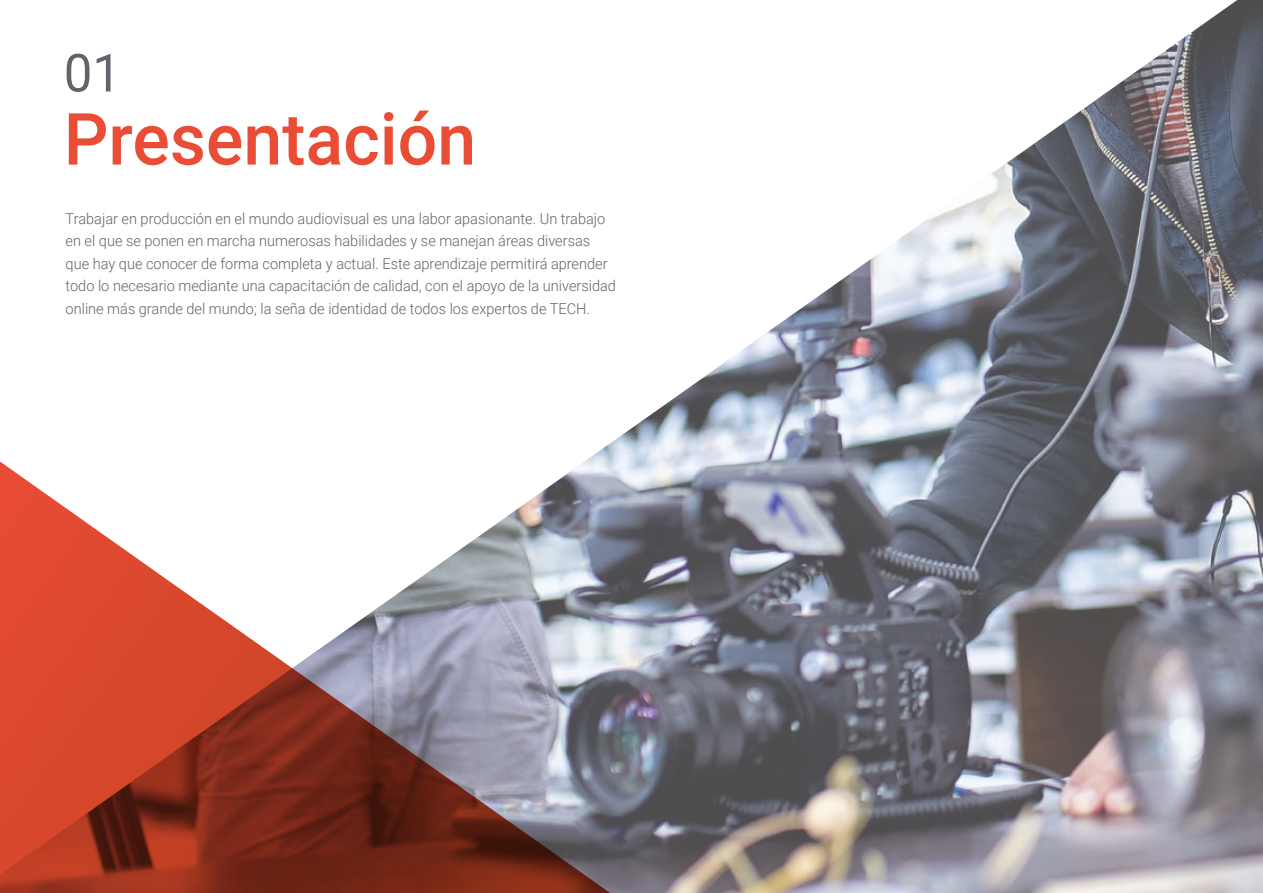
<style>
.page{position:relative;width:1263px;height:893px;background:#fff}
.page>*{position:absolute;margin:0;border:0;box-sizing:border-box;transform-origin:0 0}
.t1{font:500 72px "Roboto";color:#e94d35}
.t2{font:52.5px "Roboto";color:#61646a}
.t3{font:300 15px/22.5px "Roboto";color:#61646a}
</style>
<div class="page">
<img style="left:606px;top:0;width:657px;height:893px">
<svg style="left:0;top:446px;width:640px;height:447px"></svg>
<h2 class="t2" style="left:64px;top:36px;width:59px">01</h2>
<h1 class="t1" style="left:64px;top:89px;width:414px">Presentación</h1>
<p class="t3" style="left:66px;top:207px;width:552px">Trabajar en producción en el mundo audiovisual es una labor apasionante. Un trabajo en el que se ponen en marcha numerosas habilidades y se manejan áreas diversas que hay que conocer de forma completa y actual. Este aprendizaje permitirá aprender todo lo necesario mediante una capacitación de calidad, con el apoyo de la universidad online más grande del mundo; la seña de identidad de todos los expertos de TECH.</p>
</div>
